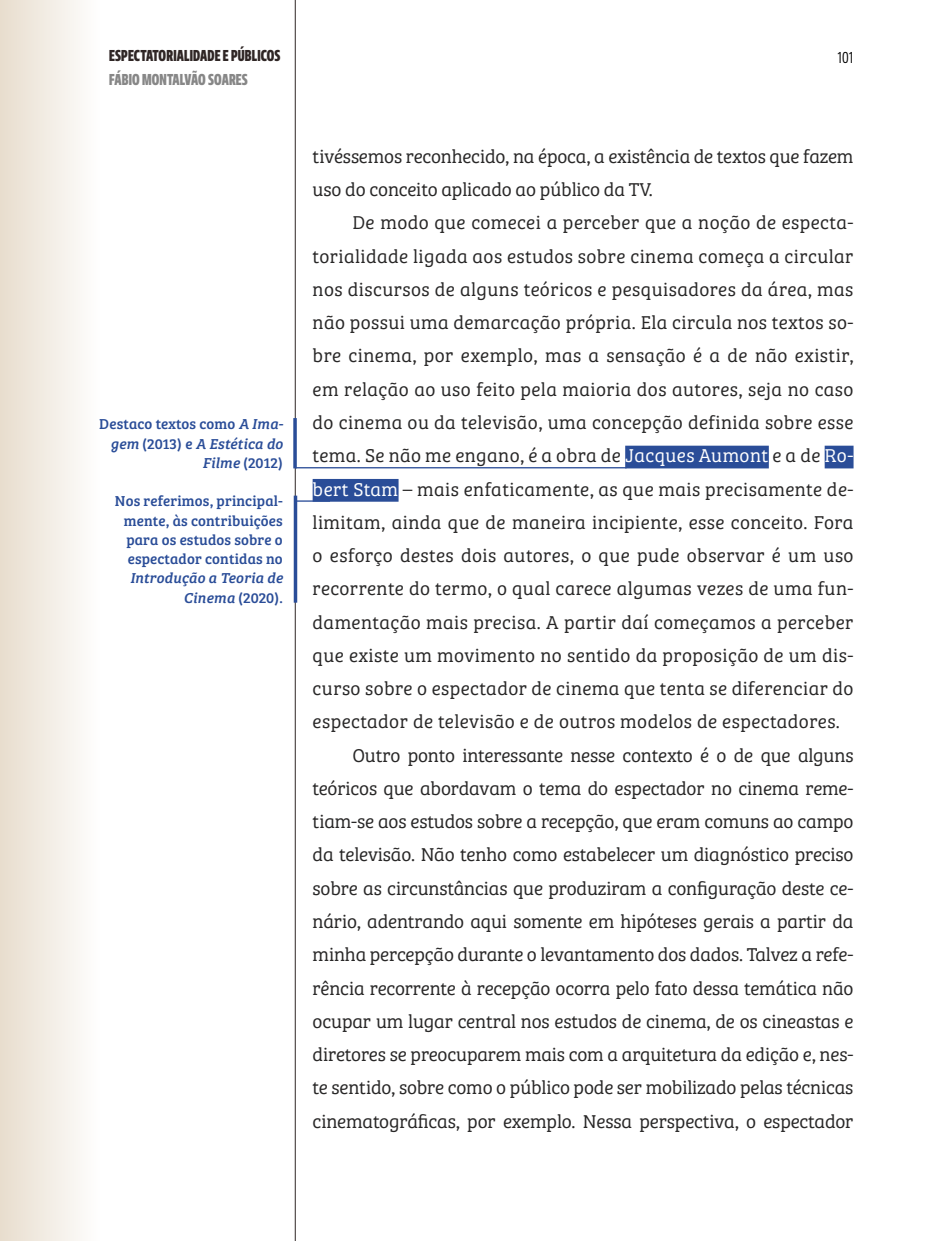
<style>
.page{position:relative;width:928px;height:1241px;background:#fff}
.page>*{position:absolute;margin:0;border:0;box-sizing:border-box;transform-origin:0 0}
.t1{font:19.25px "Bree Serif Lt";letter-spacing:.02em;color:#282727}
.t2{font:19.25px/33.2px "Bree Serif Lt";color:#282727}
.t3{font:700 15.75px "Fact Compressed Web";letter-spacing:.01em;color:#2f2625}
.t4{font:700 15.75px "Fact Compressed Web";letter-spacing:.01em;color:#878787}
.t5{font:300 15.75px "Fact Condensed Web";color:#000}
.t6{font:14.88px/19.2px "Bree Serif";letter-spacing:.01em;color:#2a4d98;text-align:right}
.t7{font:italic 14.88px/19.2px "Bree Serif";letter-spacing:.01em;color:#2a4d98;text-align:right}
.s1{font-style:italic}
.s2{font-style:normal}
.s3{color:#fff}
</style>
<div class="page">
<hr style="left:295px;top:0;width:1px;height:1240px;background:#2f2625">
<div style="left:0;top:0;width:99px;height:1240px;background:linear-gradient(to right,#e8ddcd,#fefefe)"></div>
<div style="left:625px;top:445px;width:144px;height:23px;background:#2a4d98"></div>
<div style="left:824px;top:445px;width:29px;height:23px;background:#2a4d98"></div>
<div style="left:313px;top:479px;width:85px;height:22px;background:#2a4d98"></div>
<hr style="left:295px;top:467px;width:331px;height:1px;background:#2a4d98">
<hr style="left:295px;top:500px;width:35px;height:1px;background:#2a4d98">
<hr style="left:294px;top:495px;width:3px;height:107px;background:#2a4d98">
<svg style="left:293px;top:418px;width:4px;height:50px"></svg>
<p class="t3" style="left:109px;top:46px;width:173px">ESPECTATORIALIDADE E PÚBLICOS</p>
<p class="t4" style="left:109px;top:69px;width:140px">FÁBIO MONTALVÃO SOARES</p>
<p class="t6" style="left:99px;top:413px;width:185px">Destaco textos como <span class="s1">A Ima&shy;gem</span> (2013) e <span class="s1">A Estética do<br>Filme</span> (2012)</p>
<p class="t6" style="left:124px;top:490px;width:160px;text-align:justify;text-indent:-9px">Nos referimos, principal&shy;mente, às contribuições para os estudos sobre o espectador contidas no</p>
<p class="t7" style="left:130px;top:567px;width:154px">Introdução a Teoria de<br>Cinema <span class="s2">(2020).</span></p>
<p class="t5" style="left:837px;top:48px;width:17px">101</p>
<p class="t2" style="left:313px;top:139px;width:542px">tivéssemos reconhecido, na época, a existência de textos que fazem uso do conceito aplicado ao público da TV.</p>
<p class="t1" style="left:352px;top:209px;width:503px">De modo que comecei a perceber que a noção de especta-</p>
<p class="t1" style="left:313px;top:242px;width:542px">torialidade ligada aos estudos sobre cinema começa a circular</p>
<p class="t1" style="left:313px;top:275px;width:542px">nos discursos de alguns teóricos e pesquisadores da área, mas</p>
<p class="t1" style="left:313px;top:309px;width:542px">não possui uma demarcação própria. Ela circula nos textos so-</p>
<p class="t1" style="left:313px;top:342px;width:542px">bre cinema, por exemplo, mas a sensação é a de não existir,</p>
<p class="t1" style="left:313px;top:375px;width:542px">em relação ao uso feito pela maioria dos autores, seja no caso</p>
<p class="t1" style="left:313px;top:408px;width:542px">do cinema ou da televisão, uma concepção definida sobre esse</p>
<p class="t1" style="left:313px;top:441px;width:542px">tema. Se não me engano, é a obra de <span class="s3">Jacques Aumont</span> e a de <span class="s3">Ro-</span></p>
<p class="t1" style="left:313px;top:475px;width:542px"><span class="s3">bert Stam</span> – mais enfaticamente, as que mais precisamente de-</p>
<p class="t1" style="left:313px;top:508px;width:542px">limitam, ainda que de maneira incipiente, esse conceito. Fora</p>
<p class="t1" style="left:313px;top:541px;width:542px">o esforço destes dois autores, o que pude observar é um uso</p>
<p class="t1" style="left:313px;top:574px;width:542px">recorrente do termo, o qual carece algumas vezes de uma fun-</p>
<p class="t1" style="left:313px;top:608px;width:542px">damentação mais precisa. A partir daí começamos a perceber</p>
<p class="t1" style="left:313px;top:641px;width:542px">que existe um movimento no sentido da proposição de um dis-</p>
<p class="t1" style="left:313px;top:674px;width:542px">curso sobre o espectador de cinema que tenta se diferenciar do</p>
<p class="t1" style="left:313px;top:707px;width:529px">espectador de televisão e de outros modelos de espectadores.</p>
<p class="t2" style="left:352px;top:737px;width:503px">Outro ponto interessante nesse contexto é o de que alguns</p>
<p class="t2" style="left:313px;top:770px;width:542px">teóricos que abordavam o tema do espectador no cinema reme-</p>
<p class="t2" style="left:313px;top:803px;width:542px">tiam-se aos estudos sobre a recepção, que eram comuns ao campo</p>
<p class="t2" style="left:313px;top:837px;width:542px">da televisão. Não tenho como estabelecer um diagnóstico preciso</p>
<p class="t2" style="left:313px;top:870px;width:542px">sobre as circunstâncias que produziram a configuração deste ce-</p>
<p class="t2" style="left:313px;top:903px;width:542px">nário, adentrando aqui somente em hipóteses gerais a partir da</p>
<p class="t2" style="left:313px;top:936px;width:542px">minha percepção durante o levantamento dos dados. Talvez a refe-</p>
<p class="t2" style="left:313px;top:970px;width:542px">rência recorrente à recepção ocorra pelo fato dessa temática não</p>
<p class="t2" style="left:313px;top:1003px;width:542px">ocupar um lugar central nos estudos de cinema, de os cineastas e</p>
<p class="t2" style="left:313px;top:1036px;width:542px">diretores se preocuparem mais com a arquitetura da edição e, nes-</p>
<p class="t2" style="left:313px;top:1069px;width:542px">te sentido, sobre como o público pode ser mobilizado pelas técnicas</p>
<p class="t2" style="left:313px;top:1103px;width:542px">cinematográficas, por exemplo. Nessa perspectiva, o espectador</p>
</div>
